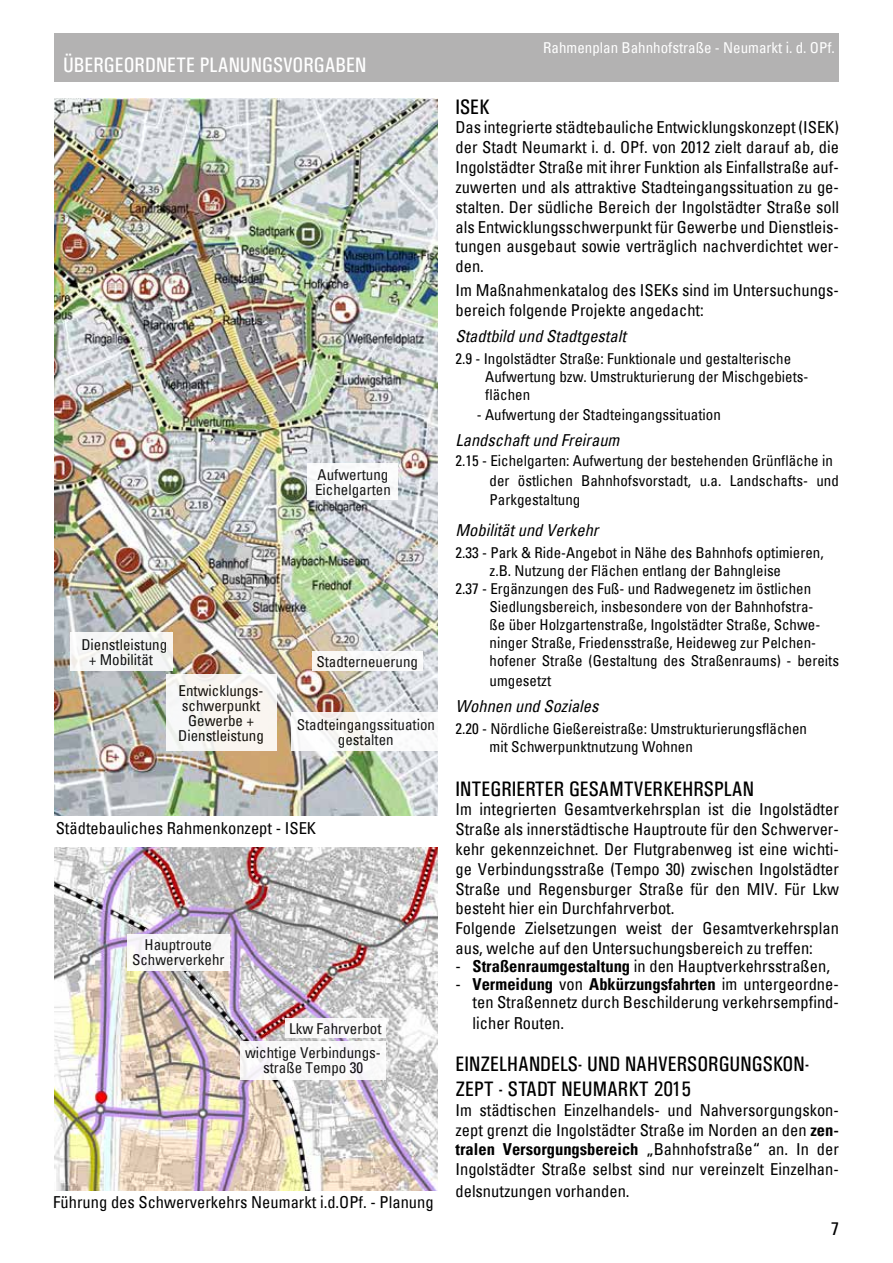
<style>
.page{position:relative;width:893px;height:1263px;background:#fff}
.page>*{position:absolute;margin:0;border:0;box-sizing:border-box;transform-origin:0 0}
.t1{font:21px/25.2px "Univers Condensed";color:#000}
.t2{font:21px "Univers Condensed";color:#fff}
.t3{font:condensed 18px "Univers";color:#000}
.t4{font:condensed 16.5px/19.8px "Univers";color:#000;text-align:justify}
.t5{font:italic condensed 16.5px "Univers";color:#000}
.t6{font:condensed 15px/15px "Univers";color:#000;text-align:center}
.t7{font:condensed 15px "Univers";color:#fff}
.s1{font-weight:700}
</style>
<div class="page">
<img style="left:54px;top:847px;width:383px;height:344px">
<img style="left:54px;top:99px;width:383px;height:717px">
<div style="left:54px;top:33px;width:785px;height:48px;background:#b3b2b2"></div>
<div style="left:308px;top:463px;width:90px;height:37px;background:#fff"></div>
<div style="left:312px;top:651px;width:110px;height:20px;background:#faf9f7"></div>
<div style="left:292px;top:713px;width:148px;height:38px;background:#fff"></div>
<div style="left:166px;top:674px;width:110px;height:77px;background:#f9f5f0"></div>
<div style="left:70px;top:633px;width:102px;height:38px;background:#f5f5f6"></div>
<div style="left:285px;top:1018px;width:101px;height:20px;background:#fff"></div>
<div style="left:127px;top:934px;width:103px;height:36px;background:#f8f8f8"></div>
<div style="left:240px;top:1041px;width:146px;height:38px;background:#f9f8f9"></div>
<p class="t2" style="left:63px;top:52px;width:305px">ÜBERGEORDNETE PLANUNGSVORGABEN</p>
<p class="t6" style="left:315px;top:466px;width:77px;text-align:left">Aufwertung<br>Eichelgarten</p>
<p class="t6" style="left:81px;top:636px;width:87px">Dienstleistung + Mobilität</p>
<p class="t6" style="left:178px;top:682px;width:87px">Entwicklungs&shy;schwerpunkt<br>Gewerbe +<br>Dienstleistung</p>
<p class="t6" style="left:316px;top:653px;width:103px">Stadterneuerung</p>
<p class="t6" style="left:297px;top:716px;width:140px">Stadteingangssituation gestalten</p>
<p class="t4" style="left:56px;top:817px;width:262px">Städtebauliches Rahmenkonzept - ISEK</p>
<p class="t6" style="left:132px;top:937px;width:94px">Hauptroute<br>Schwerverkehr</p>
<p class="t6" style="left:289px;top:1020px;width:94px">Lkw Fahrverbot</p>
<p class="t6" style="left:245px;top:1045px;width:137px">wichtige Verbindungs&shy;straße Tempo 30</p>
<p class="t4" style="left:53px;top:1192px;width:382px">Führung des Schwerverkehrs Neumarkt i.d.OPf. - Planung</p>
<p class="t7" style="left:760px;top:33px;width:76px">Rahmenplan</p>
<p class="t7" style="left:543px;top:38px;width:293px">Rahmenplan Bahnhofstraße - Neumarkt i. d. OPf.</p>
<p class="t1" style="left:455px;top:94px;width:36px">ISEK</p>
<p class="t4" style="left:455px;top:117px;width:385px">Das integrierte städtebauliche Entwicklungskonzept (ISEK) der Stadt Neumarkt i. d. OPf. von 2012 zielt darauf ab, die Ingolstädter Straße mit ihrer Funktion als Einfallstraße auf&shy;zuwerten und als attraktive Stadteingangssituation zu ge&shy;stalten. Der südliche Bereich der Ingolstädter Straße soll als Entwicklungsschwerpunkt für Gewerbe und Dienstleis&shy;tungen ausgebaut sowie verträglich nachverdichtet wer&shy;den.</p>
<p class="t4" style="left:455px;top:280px;width:385px">Im Maßnahmenkatalog des ISEKs sind im Untersuchungs&shy;bereich folgende Projekte angedacht:</p>
<p class="t5" style="left:455px;top:325px;width:172px">Stadtbild und Stadtgestalt</p>
<p class="t6" style="left:485px;top:350px;width:325px;line-height:18px;text-align:left;text-indent:-30px">2.9 - Ingolstädter Straße: Funktionale und gestalterische<br>Aufwertung bzw. Umstrukturierung der Mischgebiets&shy;flächen</p>
<p class="t6" style="left:477px;top:407px;width:246px">- Aufwertung der Stadteingangssituation</p>
<p class="t5" style="left:455px;top:430px;width:166px">Landschaft und Freiraum</p>
<p class="t6" style="left:489px;top:450px;width:351px;line-height:19.6px;text-align:left;text-indent:-34px">2.15 - Eichelgarten: Aufwertung der bestehenden Grünfläche in der östlichen Bahnhofsvorstadt, u.a. Landschafts- und<br>Parkgestaltung</p>
<p class="t5" style="left:455px;top:519px;width:144px">Mobilität und Verkehr</p>
<p class="t6" style="left:455px;top:545px;width:370px">2.33 - Park &amp; Ride-Angebot in Nähe des Bahnhofs optimieren,</p>
<p class="t6" style="left:489px;top:563px;width:293px">z.B. Nutzung der Flächen entlang der Bahngleise</p>
<p class="t6" style="left:455px;top:581px;width:357px">2.37 - Ergänzungen des Fuß- und Radwegenetz im östlichen</p>
<p class="t6" style="left:489px;top:599px;width:326px">Siedlungsbereich, insbesondere von der Bahnhofstra-</p>
<p class="t6" style="left:489px;top:617px;width:332px">ße über Holzgartenstraße, Ingolstädter Straße, Schwe-</p>
<p class="t6" style="left:489px;top:635px;width:328px">ninger Straße, Friedensstraße, Heideweg zur Pelchen-</p>
<p class="t6" style="left:489px;top:653px;width:351px">hofener Straße (Gestaltung des Straßenraums) - bereits</p>
<p class="t6" style="left:489px;top:673px;width:63px">umgesetzt</p>
<p class="t5" style="left:455px;top:695px;width:144px">Wohnen und Soziales</p>
<p class="t6" style="left:489px;top:720px;width:319px;line-height:18px;text-align:left;text-indent:-34px">2.20 - Nördliche Gießereistraße: Umstrukturierungsflächen mit Schwerpunktnutzung Wohnen</p>
<p class="t1" style="left:455px;top:776px;width:300px">INTEGRIERTER GESAMTVERKEHRSPLAN</p>
<p class="t4" style="left:455px;top:799px;width:385px;text-align:left">Im integrierten Gesamtverkehrsplan ist die Ingolstädter Straße als innerstädtische Hauptroute für den Schwerver&shy;kehr gekennzeichnet. Der Flutgrabenweg ist eine wichti&shy;ge Verbindungsstraße (Tempo 30) zwischen Ingolstädter Straße und Regensburger Straße für den MIV. Für Lkw besteht hier ein Durchfahrverbot.<br>Folgende Zielsetzungen weist der Gesamtverkehrsplan aus, welche auf den Untersuchungsbereich zu treffen:</p>
<p class="t4" style="left:455px;top:956px;width:376px">- <span class="s1">Straßenraumgestaltung</span> in den Hauptverkehrsstraßen,</p>
<p class="t4" style="left:455px;top:975px;width:385px;line-height:18px;text-align:right">- <span class="s1">Vermeidung</span> von <span class="s1">Abkürzungsfahrten</span> im untergeordne&shy;ten Straßennetz durch Beschilderung verkehrsempfind-</p>
<p class="t4" style="left:472px;top:1013px;width:93px">licher Routen.</p>
<p class="t1" style="left:455px;top:1051px;width:355px">EINZELHANDELS- UND NAHVERSORGUNGSKON-<br>ZEPT - STADT NEUMARKT 2015</p>
<p class="t4" style="left:455px;top:1099px;width:385px">Im städtischen Einzelhandels- und Nahversorgungskon&shy;zept grenzt die Ingolstädter Straße im Norden an den <span class="s1">zen&shy;tralen Versorgungsbereich</span> „Bahnhofstraße“ an. In der Ingolstädter Straße selbst sind nur vereinzelt Einzelhan-</p>
<p class="t4" style="left:455px;top:1180px;width:176px">delsnutzungen vorhanden.</p>
<p class="t3" style="left:831px;top:1216px;width:9px">7</p>
</div>
